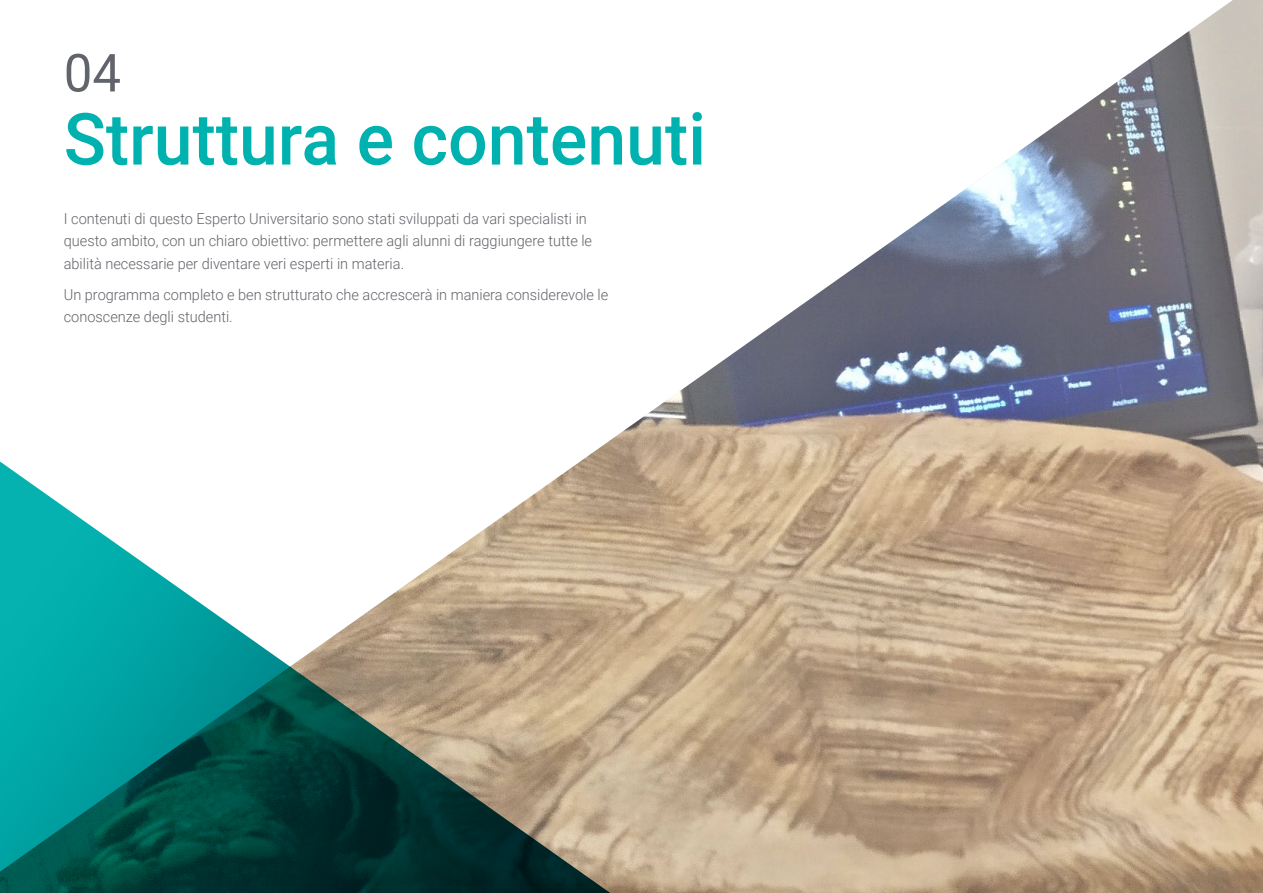
<style>
.page{position:relative;width:1263px;height:893px;background:#fff}
.page>*{position:absolute;margin:0;border:0;box-sizing:border-box;transform-origin:0 0}
.t1{font:500 72px "Roboto";color:#00b2af}
.t2{font:52.5px "Roboto";color:#61646a}
.t3{font:300 15px/22.5px "Roboto";color:#61646a}
</style>
<div class="page">
<img style="left:602px;top:0;width:661px;height:893px">
<svg style="left:0;top:446px;width:640px;height:447px"></svg>
<h2 class="t2" style="left:64px;top:36px;width:59px">04</h2>
<h1 class="t1" style="left:64px;top:89px;width:644px">Struttura e contenuti</h1>
<p class="t3" style="left:64px;top:207px;width:530px">I contenuti di questo Esperto Universitario sono stati sviluppati da vari specialisti in questo ambito, con un chiaro obiettivo: permettere agli alunni di raggiungere tutte le abilità necessarie per diventare veri esperti in materia.</p>
<p class="t3" style="left:64px;top:283px;width:546px">Un programma completo e ben strutturato che accrescerà in maniera considerevole le conoscenze degli studenti.</p>
</div>
